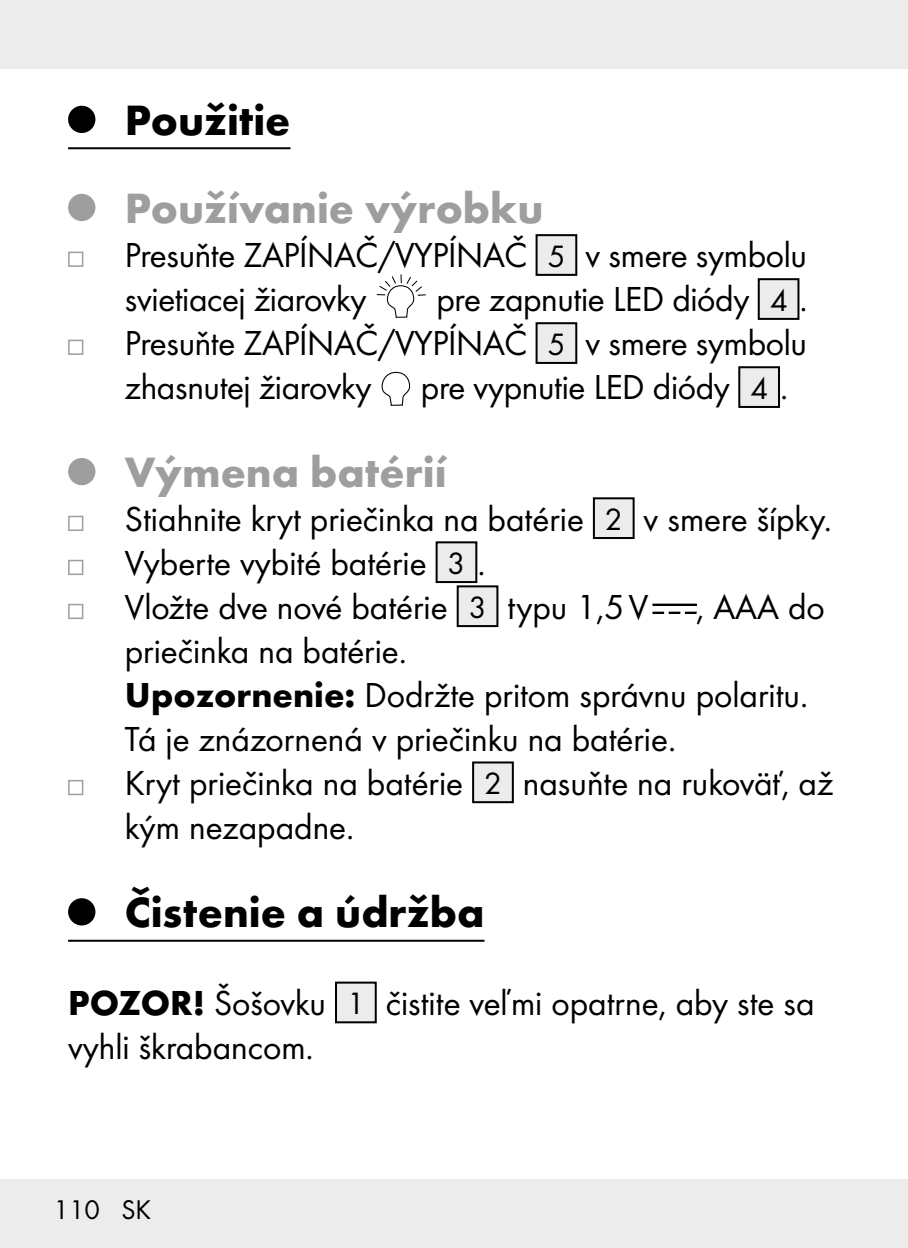
<style>
.page{position:relative;width:908px;height:1248px;background:#fff}
.page>*{position:absolute;margin:0;border:0;box-sizing:border-box;transform-origin:0 0}
.t1{font:700 44px "Futura";color:#9d9e9e}
.t2{font:700 44px "Futura";color:#000}
.t3{font:36px/44px "Futura Boo";color:#000}
.t4{font:28px "Futura Boo";color:#000}
.s1{font-size:32px}
.s2{font-family:"Futura";font-weight:700}
</style>
<div class="page">
<div style="left:0;top:0;width:907px;height:68px;background:#ececec"></div>
<div style="left:0;top:1179px;width:907px;height:68px;background:#ececec"></div>
<hr style="left:68px;top:147px;width:222px;height:2px;background:#000">
<hr style="left:68px;top:939px;width:416px;height:2px;background:#000">
<div style="left:68px;top:106px;width:27px;height:27px;background:#000;border-radius:50%"></div>
<div style="left:68px;top:194px;width:27px;height:27px;background:#9d9e9e;border-radius:50%"></div>
<svg style="left:68px;top:251px;width:15px;height:16px"></svg>
<div style="left:536px;top:235px;width:40px;height:40px;background:#ececec"></div>
<div style="left:535px;top:234px;width:42px;height:42px;border:2px solid #000"></div>
<svg style="left:376px;top:274px;width:49px;height:44px"></svg>
<div style="left:758px;top:279px;width:40px;height:40px;background:#ececec"></div>
<div style="left:757px;top:278px;width:42px;height:42px;border:2px solid #000"></div>
<svg style="left:68px;top:339px;width:15px;height:16px"></svg>
<div style="left:536px;top:323px;width:40px;height:40px;background:#ececec"></div>
<div style="left:535px;top:322px;width:42px;height:42px;border:2px solid #000"></div>
<svg style="left:381px;top:371px;width:30px;height:35px"></svg>
<div style="left:739px;top:367px;width:39px;height:40px;background:#ececec"></div>
<div style="left:738px;top:366px;width:41px;height:42px;border:2px solid #000"></div>
<div style="left:68px;top:458px;width:27px;height:27px;background:#9d9e9e;border-radius:50%"></div>
<svg style="left:68px;top:515px;width:15px;height:16px"></svg>
<div style="left:593px;top:498px;width:40px;height:40px;background:#ececec"></div>
<div style="left:592px;top:497px;width:42px;height:42px;border:2px solid #000"></div>
<svg style="left:68px;top:559px;width:15px;height:16px"></svg>
<div style="left:436px;top:542px;width:40px;height:40px;background:#ececec"></div>
<div style="left:435px;top:541px;width:42px;height:42px;border:2px solid #000"></div>
<svg style="left:68px;top:603px;width:15px;height:16px"></svg>
<div style="left:457px;top:586px;width:40px;height:40px;background:#ececec"></div>
<div style="left:456px;top:585px;width:42px;height:42px;border:2px solid #000"></div>
<svg style="left:652px;top:612px;width:27px;height:1px"></svg>
<div style="left:652px;top:604px;width:43px;height:1px;border:1px solid #000"></div>
<svg style="left:68px;top:780px;width:15px;height:15px"></svg>
<div style="left:473px;top:762px;width:39px;height:40px;background:#ececec"></div>
<div style="left:472px;top:761px;width:41px;height:42px;border:2px solid #000"></div>
<div style="left:68px;top:898px;width:27px;height:27px;background:#000;border-radius:50%"></div>
<div style="left:336px;top:982px;width:39px;height:40px;background:#ececec"></div>
<div style="left:335px;top:981px;width:41px;height:42px;border:2px solid #000"></div>
<p class="t2" style="left:125px;top:93px;width:167px">Použitie</p>
<p class="t1" style="left:125px;top:181px;width:420px">Používanie výrobku</p>
<p class="t3" style="left:125px;top:232px;width:683px">Presuňte ZAPÍNAČ/VYPÍNAČ <span class="s1">5</span> v smere symbolu svietiacej žiarovky</p>
<p class="t3" style="left:125px;top:276px;width:684px;text-align:justify;text-indent:311px">pre zapnutie LED diódy <span class="s1">4</span> .<br>Presuňte ZAPÍNAČ/VYPÍNAČ <span class="s1">5</span> v smere symbolu zhasnutej žiarovky</p>
<p class="t3" style="left:421px;top:364px;width:368px">pre vypnutie LED diódy <span class="s1">4</span> .</p>
<p class="t1" style="left:125px;top:445px;width:323px">Výmena batérií</p>
<p class="t3" style="left:125px;top:496px;width:708px">Stiahnite kryt priečinka na batérie <span class="s1">2</span> v smere šípky.<br>Vyberte vybité batérie <span class="s1">3</span> .<br>Vložte dve nové batérie <span class="s1">3</span> typu 1,5V</p>
<p class="t3" style="left:695px;top:584px;width:130px">, AAA do</p>
<p class="t3" style="left:125px;top:628px;width:709px">priečinka na batérie.<br><span class="s2">Upozornenie:</span> Dodržte pritom správnu polaritu.<br>Tá je znázornená v priečinku na batérie.<br>Kryt priečinka na batérie <span class="s1">2</span> nasuňte na rukoväť, až kým nezapadne.</p>
<p class="t2" style="left:125px;top:885px;width:361px">Čistenie a údržba</p>
<p class="t3" style="left:68px;top:980px;width:747px"><span class="s2">POZOR!</span> Šošovku <span class="s1">1</span> čistite veľmi opatrne, aby ste sa vyhli škrabancom.</p>
<p class="t4" style="left:54px;top:1192px;width:99px">110 SK</p>
</div>
